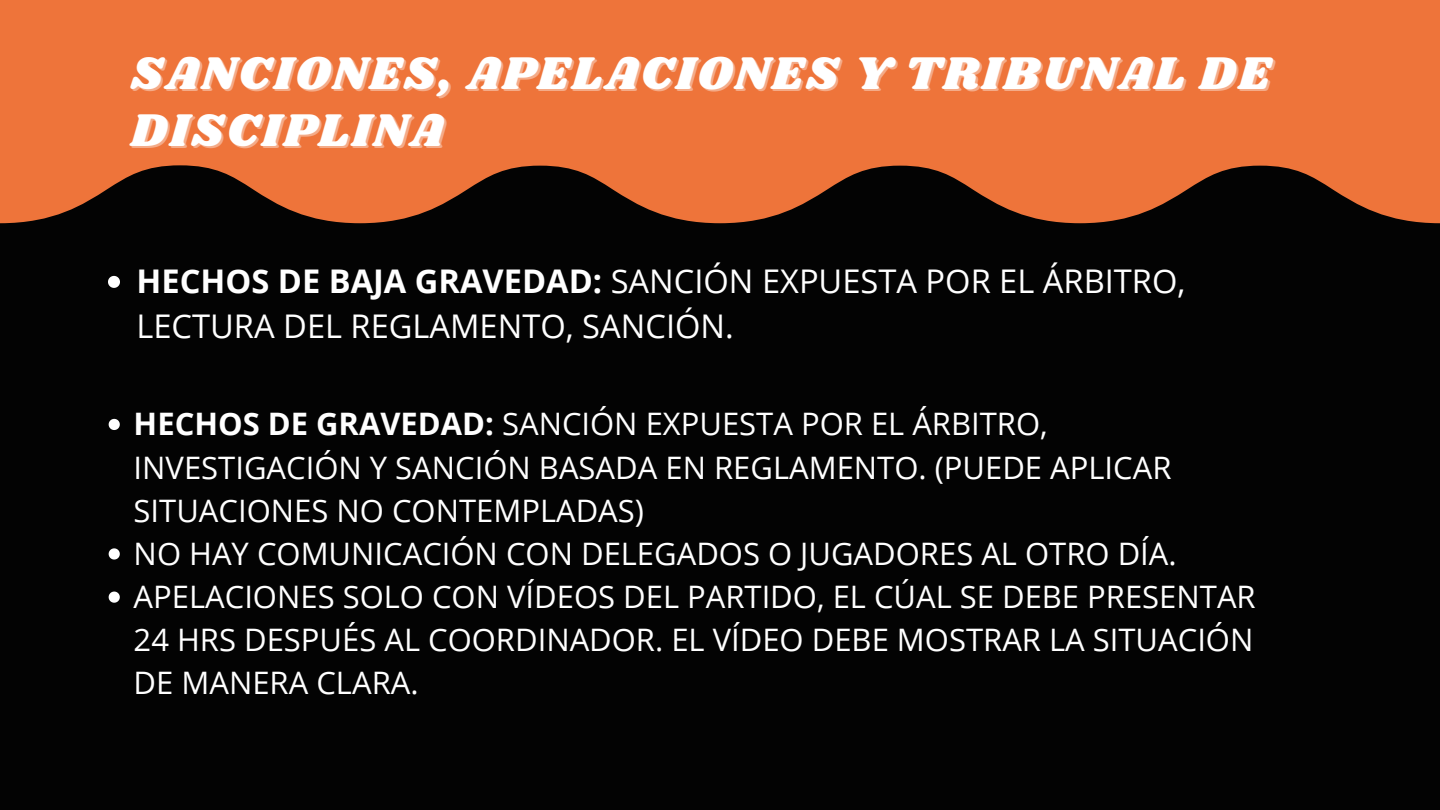
<style>
.page{position:relative;width:1440px;height:810px;background:#030303}
.page>*{position:absolute;margin:0;border:0;box-sizing:border-box;transform-origin:0 0}
.t1{font:47.5px "Shrikhand";letter-spacing:.05em;color:#fff}
.t2{font:32.6px/45px "Open Sans";color:#fff}
.t3{font:31px/43.2px "Open Sans";color:#fff}
.s1{font-weight:700}
</style>
<div class="page">
<svg style="left:0;top:0;width:1440px;height:223px;background:#d26633"></svg>
<svg style="left:108px;top:276px;width:12px;height:12px"></svg>
<svg style="left:109px;top:419px;width:11px;height:11px"></svg>
<svg style="left:109px;top:548px;width:11px;height:12px"></svg>
<svg style="left:109px;top:592px;width:11px;height:11px"></svg>
<p class="t1" style="left:131px;top:40px;width:1141px">SANCIONES, APELACIONES Y TRIBUNAL DE</p>
<p class="t1" style="left:131px;top:97px;width:314px">DISCIPLINA</p>
<h1 class="t2" style="left:136px;top:258px;width:1051px"><span class="s1">HECHOS DE BAJA GRAVEDAD:</span> SANCIÓN EXPUESTA POR EL ÁRBITRO,<br>LECTURA DEL REGLAMENTO, SANCIÓN.</h1>
<p class="t3" style="left:134px;top:402px;width:1039px"><span class="s1">HECHOS DE GRAVEDAD:</span> SANCIÓN EXPUESTA POR EL ÁRBITRO,<br>INVESTIGACIÓN Y SANCIÓN BASADA EN REGLAMENTO. (PUEDE APLICAR<br>SITUACIONES NO CONTEMPLADAS)</p>
<p class="t3" style="left:134px;top:531px;width:1124px">NO HAY COMUNICACIÓN CON DELEGADOS O JUGADORES AL OTRO DÍA.<br>APELACIONES SOLO CON VÍDEOS DEL PARTIDO, EL CÚAL SE DEBE PRESENTAR 24 HRS DESPUÉS AL COORDINADOR. EL VÍDEO DEBE MOSTRAR LA SITUACIÓN DE MANERA CLARA.</p>
</div>
